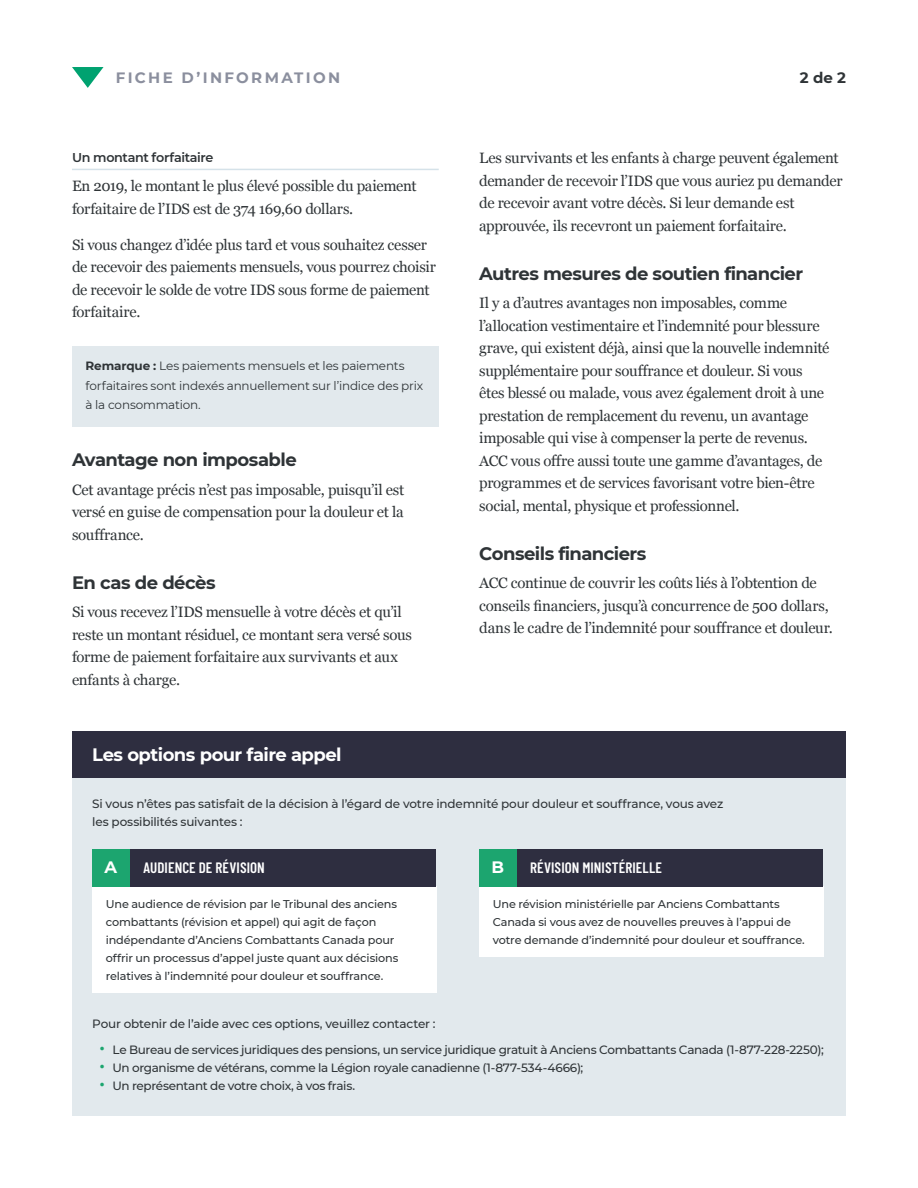
<style>
.page{position:relative;width:918px;height:1188px;background:#fff}
.page>*{position:absolute;margin:0;border:0;box-sizing:border-box;transform-origin:0 0}
.t1{font:700 18px "Montserrat";letter-spacing:-.03em;color:#2f3437}
.t2{font:700 18px "Montserrat";letter-spacing:-.03em;color:#fff}
.t3{font:700 16.5px "Montserrat";color:#fff}
.t4{font:15px/22.5px "Georgia";letter-spacing:-.02em;color:#2f3437}
.t5{font:600 15px "Barlow Condensed";letter-spacing:.005em;color:#fff}
.t6{font:700 15px "Montserrat";letter-spacing:.155em;color:#8b8f9e}
.t7{font:700 15px "Montserrat";color:#2f3437}
.t8{font:600 12.75px "Montserrat";letter-spacing:-.025em;color:#2f3437}
.t9{font:500 12px/18px "Montserrat";letter-spacing:-.02em;color:#2f3437}
.t10{font:12px/19.5px "Montserrat";letter-spacing:-.015em;color:#2f3437}
.t11{font:500 11.25px/18px "Montserrat";letter-spacing:-.01em;color:#2f3437}
.s1{font-weight:700}
.s2{font-size:19.5px;color:#1ca56f}
</style>
<div class="page">
<svg style="left:72px;top:67px;width:32px;height:21px"></svg>
<div style="left:72px;top:346px;width:367px;height:80px;background:#e2e9ed"></div>
<hr style="left:72px;top:169px;width:367px;height:1px;background:#d5e2e9">
<div style="left:72px;top:732px;width:774px;height:384px;background:#e2e9ed"></div>
<div style="left:72px;top:732px;width:774px;height:46px;background:#2e2e40"></div>
<div style="left:479px;top:886px;width:344px;height:71px;background:#fff"></div>
<div style="left:92px;top:886px;width:344px;height:107px;background:#fff"></div>
<div style="left:517px;top:849px;width:306px;height:37px;background:#2e2e40"></div>
<div style="left:130px;top:849px;width:306px;height:37px;background:#2e2e40"></div>
<div style="left:92px;top:849px;width:38px;height:37px;background:#1ca56f"></div>
<div style="left:479px;top:849px;width:38px;height:37px;background:#1ca56f"></div>
<p class="t6" style="left:116px;top:66px;width:226px">FICHE D’INFORMATION</p>
<p class="t7" style="left:800px;top:66px;width:48px">2 de 2</p>
<p class="t8" style="left:72px;top:148px;width:143px">Un montant forfaitaire</p>
<p class="t4" style="left:72px;top:174px;width:346px">En 2019, le montant le plus élevé possible du paiement forfaitaire de l’IDS est de 374 169,60 dollars.</p>
<p class="t4" style="left:72px;top:233px;width:366px">Si vous changez d’idée plus tard et vous souhaitez cesser de recevoir des paiements mensuels, vous pourrez choisir de recevoir le solde de votre IDS sous forme de paiement forfaitaire.</p>
<p class="t10" style="left:86px;top:356px;width:339px"><span class="s1">Remarque :</span> Les paiements mensuels et les paiements forfaitaires sont indexés annuellement sur l’indice des prix à la consommation.</p>
<p class="t1" style="left:72px;top:446px;width:226px">Avantage non imposable</p>
<p class="t4" style="left:72px;top:478px;width:334px;text-align:justify">Cet avantage précis n’est pas imposable, puisqu’il est versé en guise de compensation pour la douleur et la souffrance.</p>
<p class="t1" style="left:72px;top:570px;width:145px">En cas de décès</p>
<p class="t4" style="left:72px;top:600px;width:342px">Si vous recevez l’IDS mensuelle à votre décès et qu’il reste un montant résiduel, ce montant sera versé sous forme de paiement forfaitaire aux survivants et aux enfants à charge.</p>
<p class="t2" style="left:92px;top:742px;width:251px">Les options pour faire appel</p>
<p class="t4" style="left:479px;top:146px;width:365px">Les survivants et les enfants à charge peuvent également demander de recevoir l’IDS que vous auriez pu demander de recevoir avant votre décès. Si leur demande est approuvée, ils recevront un paiement forfaitaire.</p>
<p class="t1" style="left:479px;top:261px;width:325px">Autres mesures de soutien financier</p>
<p class="t4" style="left:479px;top:291px;width:352px">Il y a d’autres avantages non imposables, comme l’allocation vestimentaire et l’indemnité pour blessure grave, qui existent déjà, ainsi que la nouvelle indemnité supplémentaire pour souffrance et douleur. Si vous êtes blessé ou malade, vous avez également droit à une prestation de remplacement du revenu, un avantage imposable qui vise à compenser la perte de revenus.<br>ACC vous offre aussi toute une gamme d’avantages, de programmes et de services favorisant votre bien-être social, mental, physique et professionnel.</p>
<p class="t1" style="left:479px;top:541px;width:169px">Conseils financiers</p>
<p class="t4" style="left:479px;top:571px;width:355px">ACC continue de couvrir les coûts liés à l’obtention de conseils financiers, jusqu’à concurrence de 500 dollars, dans le cadre de l’indemnité pour souffrance et douleur.</p>
<p class="t9" style="left:92px;top:794px;width:633px">Si vous n’êtes pas satisfait de la décision à l’égard de votre indemnité pour douleur et souffrance, vous avez les possibilités suivantes :</p>
<p class="t3" style="left:105px;top:856px;width:14px">A</p>
<p class="t5" style="left:143px;top:858px;width:123px">AUDIENCE DE RÉVISION</p>
<p class="t3" style="left:492px;top:856px;width:14px">B</p>
<p class="t5" style="left:530px;top:858px;width:133px">RÉVISION MINISTÉRIELLE</p>
<p class="t11" style="left:106px;top:894px;width:294px">Une audience de révision par le Tribunal des anciens combattants (révision et appel) qui agit de façon indépendante d’Anciens Combattants Canada pour offrir un processus d’appel juste quant aux décisions relatives à l’indemnité pour douleur et souffrance.</p>
<p class="t11" style="left:493px;top:894px;width:314px">Une révision ministérielle par Anciens Combattants<br>Canada si vous avez de nouvelles preuves à l’appui de votre demande d’indemnité pour douleur et souffrance.</p>
<p class="t9" style="left:92px;top:1015px;width:345px">Pour obtenir de l’aide avec ces options, veuillez contacter :</p>
<p class="t9" style="left:99px;top:1041px;width:726px"><span class="s2">•</span> Le Bureau de services juridiques des pensions, un service juridique gratuit à Anciens Combattants Canada (1-877-228-2250);</p>
<p class="t9" style="left:99px;top:1059px;width:486px"><span class="s2">•</span> Un organisme de vétérans, comme la Légion royale canadienne (1-877-534-4666);</p>
<p class="t9" style="left:99px;top:1077px;width:258px"><span class="s2">•</span> Un représentant de votre choix, à vos frais.</p>
</div>
